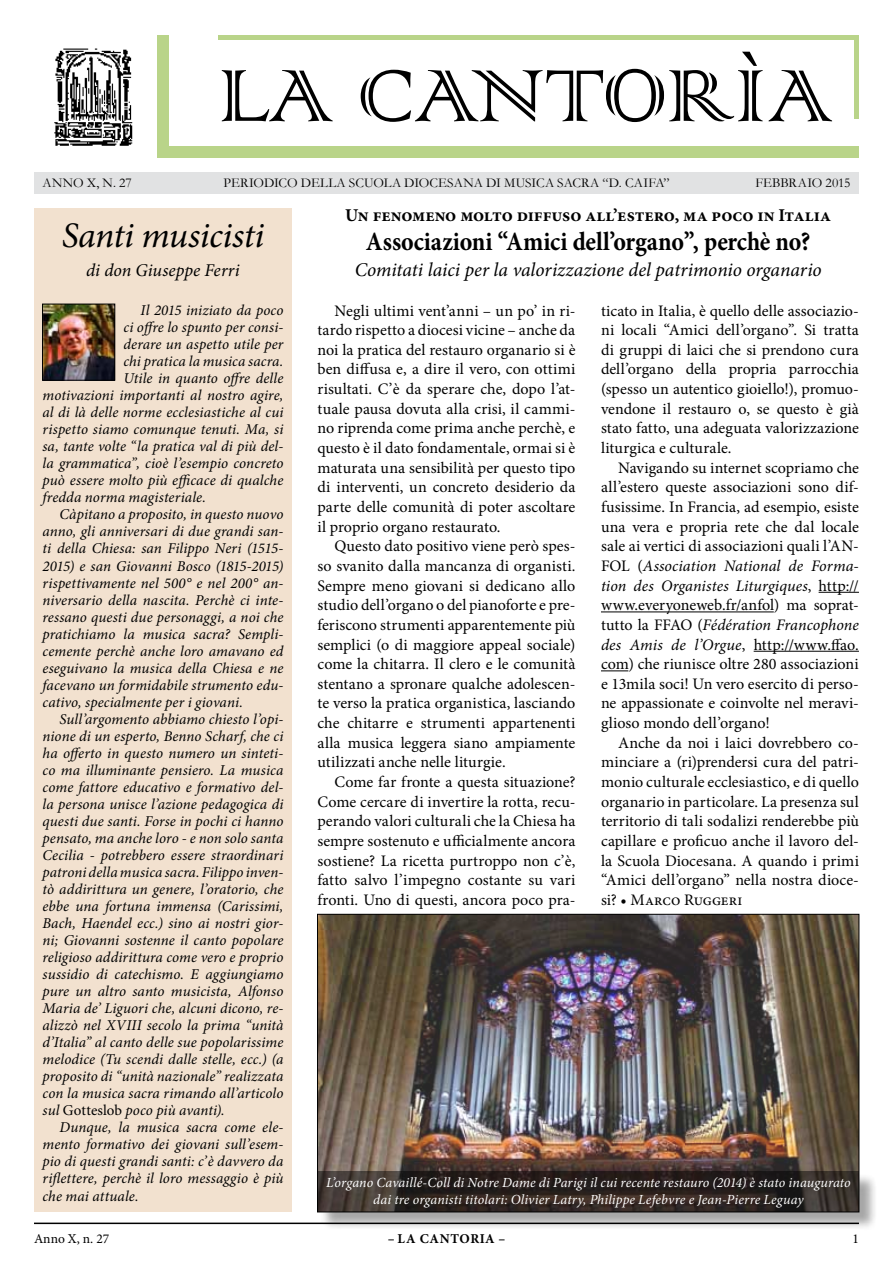
<style>
.page{position:relative;width:893px;height:1263px;background:#fff}
.page>*{position:absolute;margin:0;border:0;box-sizing:border-box;transform-origin:0 0}
.t1{font:97.5px "Colonna";color:#000}
.t2{font:italic 36px "Minion Pro";letter-spacing:-.015em;color:#000}
.t3{font:700 26.4px "Minion Pro";color:#000;scale:.91 1}
.t4{font:italic 19.5px "Minion Pro";letter-spacing:-.005em;color:#000}
.t5{font:700 18px "Minion Pro";color:#000}
.t6{font:italic 18px "Minion Pro";letter-spacing:-.005em;color:#000}
.t7{font:16.05px/19.6px "Minion Pro";letter-spacing:-.005em;color:#000;text-align:justify}
.t8{font:italic 15px "Minion Pro";letter-spacing:.005em;color:#000}
.t9{font:italic 13.95px/16.8px "Minion Pro";letter-spacing:.005em;color:#fff;text-align:center}
.t10{font:13.5px "Garamond";letter-spacing:.005em;color:#000}
.t11{font:700 13.5px "Minion Pro";letter-spacing:.05em;color:#000}
.t12{font:13.5px "Minion Pro";color:#000}
.s1{font-style:normal}
.s2{font-style:italic}
</style>
<div class="page">
<img style="left:54px;top:48px;width:79px;height:98px">
<div style="left:157px;top:35px;width:12px;height:122px;background:#b9d489"></div>
<div style="left:157px;top:146px;width:702px;height:11px;background:#b9d489"></div>
<div style="left:854px;top:35px;width:5px;height:83px;background:#b9d489"></div>
<div style="left:218px;top:35px;width:641px;height:5px;background:#b9d489"></div>
<div style="left:34px;top:172px;width:825px;height:21px;background:#e1e2e3"></div>
<div style="left:34px;top:208px;width:258px;height:1004px;background:#f2e1cf"></div>
<img style="left:44px;top:306px;width:69px;height:72px">
<div style="left:42px;top:304px;width:73px;height:76px;border:1px solid #000"></div>
<hr style="left:34px;top:1222px;width:825px;height:2px;background:#000">
<hr style="left:819px;top:592px;width:40px;height:1px;background:#000">
<hr style="left:601px;top:611px;width:173px;height:1px;background:#000">
<hr style="left:754px;top:651px;width:105px;height:1px;background:#000">
<svg style="left:601px;top:670px;width:27px;height:1px"></svg>
<img style="left:319px;top:916px;width:538px;height:255px">
<div style="left:320px;top:1173px;width:558px;height:58px;background:#000;opacity:.75"></div>
<svg style="left:317px;top:1171px;width:542px;height:41px"></svg>
<h1 class="t1" style="left:218px;top:32px;width:616px">la cantorìa</h1>
<p class="t10" style="left:43px;top:174px;width:91px">ANNO X, N. 27</p>
<p class="t10" style="left:223px;top:174px;width:448px">PERIODICO DELLA SCUOLA DIOCESANA DI MUSICA SACRA “D. CAIFA”</p>
<p class="t10" style="left:755px;top:174px;width:97px">FEBBRAIO 2015</p>
<h2 class="t2" style="left:62px;top:211px;width:204px">Santi musicisti</h2>
<p class="t6" style="left:86px;top:257px;width:155px">di don Giuseppe Ferri</p>
<p class="t8" style="left:141px;top:300px;width:144px">Il 2015 iniziato da poco</p>
<p class="t8" style="left:123px;top:317px;width:161px">ci offre lo spunto per consi-</p>
<p class="t8" style="left:123px;top:334px;width:161px">derare un aspetto utile per</p>
<p class="t8" style="left:123px;top:351px;width:161px">chi pratica la musica sacra.</p>
<p class="t8" style="left:123px;top:368px;width:161px">Utile in quanto offre delle</p>
<p class="t8" style="left:43px;top:385px;width:242px">motivazioni importanti al nostro agire,</p>
<p class="t8" style="left:43px;top:402px;width:242px">al di là delle norme ecclesiastiche al cui</p>
<p class="t8" style="left:43px;top:419px;width:242px">rispetto siamo comunque tenuti. Ma, si</p>
<p class="t8" style="left:43px;top:436px;width:242px">sa, tante volte “la pratica val di più del-</p>
<p class="t8" style="left:43px;top:453px;width:242px">la grammatica”, cioè l’esempio concreto</p>
<p class="t8" style="left:43px;top:470px;width:242px">può essere molto più efficace di qualche</p>
<p class="t8" style="left:43px;top:487px;width:165px">fredda norma magisteriale.</p>
<p class="t8" style="left:60px;top:504px;width:225px">Càpitano a proposito, in questo nuovo</p>
<p class="t8" style="left:43px;top:521px;width:242px">anno, gli anniversari di due grandi san-</p>
<p class="t8" style="left:43px;top:538px;width:242px">ti della Chiesa: san Filippo Neri (1515-</p>
<p class="t8" style="left:43px;top:555px;width:242px">2015) e san Giovanni Bosco (1815-2015)</p>
<p class="t8" style="left:43px;top:572px;width:242px">rispettivamente nel 500° e nel 200° an-</p>
<p class="t8" style="left:43px;top:589px;width:242px">niversario della nascita. Perchè ci inte-</p>
<p class="t8" style="left:43px;top:606px;width:242px">ressano questi due personaggi, a noi che</p>
<p class="t8" style="left:43px;top:623px;width:242px">pratichiamo la musica sacra? Sempli-</p>
<p class="t8" style="left:43px;top:641px;width:242px">cemente perchè anche loro amavano ed</p>
<p class="t8" style="left:43px;top:658px;width:242px">eseguivano la musica della Chiesa e ne</p>
<p class="t8" style="left:43px;top:675px;width:242px">facevano un formidabile strumento edu-</p>
<p class="t8" style="left:43px;top:692px;width:202px">cativo, specialmente per i giovani.</p>
<p class="t8" style="left:60px;top:709px;width:225px">Sull’argomento abbiamo chiesto l’opi-</p>
<p class="t8" style="left:43px;top:726px;width:242px">nione di un esperto, Benno Scharf, che ci</p>
<p class="t8" style="left:43px;top:743px;width:242px">ha offerto in questo numero un sinteti-</p>
<p class="t8" style="left:43px;top:760px;width:242px">co ma illuminante pensiero. La musica</p>
<p class="t8" style="left:43px;top:777px;width:242px">come fattore educativo e formativo del-</p>
<p class="t8" style="left:43px;top:794px;width:242px">la persona unisce l’azione pedagogica di</p>
<p class="t8" style="left:43px;top:811px;width:242px">questi due santi. Forse in pochi ci hanno</p>
<p class="t8" style="left:43px;top:828px;width:242px">pensato, ma anche loro - e non solo santa</p>
<p class="t8" style="left:43px;top:845px;width:242px">Cecilia - potrebbero essere straordinari</p>
<p class="t8" style="left:43px;top:862px;width:242px">patroni della musica sacra. Filippo inven-</p>
<p class="t8" style="left:43px;top:879px;width:242px">tò addirittura un genere, l’oratorio, che</p>
<p class="t8" style="left:43px;top:896px;width:242px">ebbe una fortuna immensa (Carissimi,</p>
<p class="t8" style="left:43px;top:913px;width:242px">Bach, Haendel ecc.) sino ai nostri gior-</p>
<p class="t8" style="left:43px;top:930px;width:242px">ni; Giovanni sostenne il canto popolare</p>
<p class="t8" style="left:43px;top:947px;width:242px">religioso addirittura come vero e proprio</p>
<p class="t8" style="left:43px;top:964px;width:242px">sussidio di catechismo. E aggiungiamo</p>
<p class="t8" style="left:43px;top:981px;width:242px">pure un altro santo musicista, Alfonso</p>
<p class="t8" style="left:43px;top:998px;width:242px">Maria de’ Liguori che, alcuni dicono, re-</p>
<p class="t8" style="left:43px;top:1015px;width:242px">alizzò nel XVIII secolo la prima “unità</p>
<p class="t8" style="left:43px;top:1032px;width:242px">d’Italia” al canto delle sue popolarissime</p>
<p class="t8" style="left:43px;top:1049px;width:242px">melodice (Tu scendi dalle stelle, ecc.) (a</p>
<p class="t8" style="left:43px;top:1066px;width:242px">proposito di “unità nazionale” realizzata</p>
<p class="t8" style="left:43px;top:1083px;width:242px">con la musica sacra rimando all’articolo</p>
<p class="t8" style="left:43px;top:1100px;width:184px">sul <span class="s1">Gotteslob</span> poco più avanti).</p>
<p class="t8" style="left:60px;top:1117px;width:225px">Dunque, la musica sacra come ele-</p>
<p class="t8" style="left:43px;top:1134px;width:242px">mento formativo dei giovani sull’esem-</p>
<p class="t8" style="left:43px;top:1151px;width:242px">pio di questi grandi santi: c’è davvero da</p>
<p class="t8" style="left:43px;top:1168px;width:242px">riflettere, perchè il loro messaggio è più</p>
<p class="t8" style="left:43px;top:1185px;width:98px">che mai attuale.</p>
<p class="t12" style="left:34px;top:1230px;width:77px">Anno X, n. 27</p>
<p class="t11" style="left:388px;top:1229px;width:119px">– LA CANTORIA –</p>
<p class="t12" style="left:852px;top:1230px;width:8px">1</p>
<p class="t5" style="left:345px;top:203px;width:488px">Un fenomeno molto diffuso all’estero, ma poco in Italia</p>
<h3 class="t3" style="left:366px;top:223px;width:490px">Associazioni “Amici dell’organo”, perchè no?</h3>
<p class="t4" style="left:355px;top:256px;width:468px">Comitati laici per la valorizzazione del patrimonio organario</p>
<p class="t7" style="left:317px;top:301px;width:259px;text-indent:17px">Negli ultimi vent’anni – un po’ in ri&shy;tardo rispetto a diocesi vicine – anche da noi la pratica del restauro organario si è ben diffusa e, a dire il vero, con ottimi risultati. C’è da sperare che, dopo l’at&shy;tuale pausa dovuta alla crisi, il cammi&shy;no riprenda come prima anche perchè, e questo è il dato fondamentale, ormai si è maturata una sensibilità per questo tipo di interventi, un concreto desiderio da parte delle comunità di poter ascoltare il proprio organo restaurato.</p>
<p class="t7" style="left:317px;top:536px;width:259px;text-indent:17px">Questo dato positivo viene però spes&shy;so svanito dalla mancanza di organisti.<br>Sempre meno giovani si dedicano allo studio dell’organo o del pianoforte e pre&shy;feriscono strumenti apparentemente più semplici (o di maggiore appeal sociale) come la chitarra. Il clero e le comunità stentano a spronare qualche adolescen&shy;te verso la pratica organistica, lasciando che chitarre e strumenti appartenenti alla musica leggera siano ampiamente utilizzati anche nelle liturgie.</p>
<p class="t7" style="left:317px;top:772px;width:259px;text-indent:17px">Come far fronte a questa situazione?<br>Come cercare di invertire la rotta, recu&shy;perando valori culturali che la Chiesa ha sempre sostenuto e ufficialmente ancora sostiene? La ricetta purtroppo non c’è, fatto salvo l’impegno costante su vari fronti. Uno di questi, ancora poco pra-</p>
<p class="t7" style="left:601px;top:301px;width:259px">ticato in Italia, è quello delle associazio&shy;ni locali “Amici dell’organo”. Si tratta di gruppi di laici che si prendono cura dell’organo della propria parrocchia (spesso un autentico gioiello!), promuo&shy;vendone il restauro o, se questo è già stato fatto, una adeguata valorizzazione liturgica e culturale.</p>
<p class="t7" style="left:601px;top:458px;width:259px;text-indent:17px">Navigando su internet scopriamo che all’estero queste associazioni sono dif&shy;fusissime. In Francia, ad esempio, esiste una vera e propria rete che dal locale sale ai vertici di associazioni quali l’AN-FOL (<span class="s2">Association National de Forma&shy;tion des Organistes Liturgiques</span>, http:// www.everyoneweb.fr/anfol) ma soprat&shy;tutto la FFAO (<span class="s2">Fédération Francophone des Amis de l’Orgue</span>, http://www.ffao. com) che riunisce oltre 280 associazioni e 13mila soci! Un vero esercito di perso&shy;ne appassionate e coinvolte nel meravi&shy;glioso mondo dell’organo!</p>
<p class="t7" style="left:601px;top:733px;width:259px;text-indent:17px">Anche da noi i laici dovrebbero co&shy;minciare a (ri)prendersi cura del patri&shy;monio culturale ecclesiastico, e di quello organario in particolare. La presenza sul territorio di tali sodalizi renderebbe più capillare e proficuo anche il lavoro del&shy;la Scuola Diocesana. A quando i primi “Amici dell’organo” nella nostra dioce&shy;si? • Marco Ruggeri</p>
<p class="t9" style="left:326px;top:1174px;width:526px">L’organo Cavaillé-Coll di Notre Dame di Parigi il cui recente restauro (2014) è stato inaugurato dai tre organisti titolari: Olivier Latry, Philippe Lefebvre e Jean-Pierre Leguay</p>
</div>
